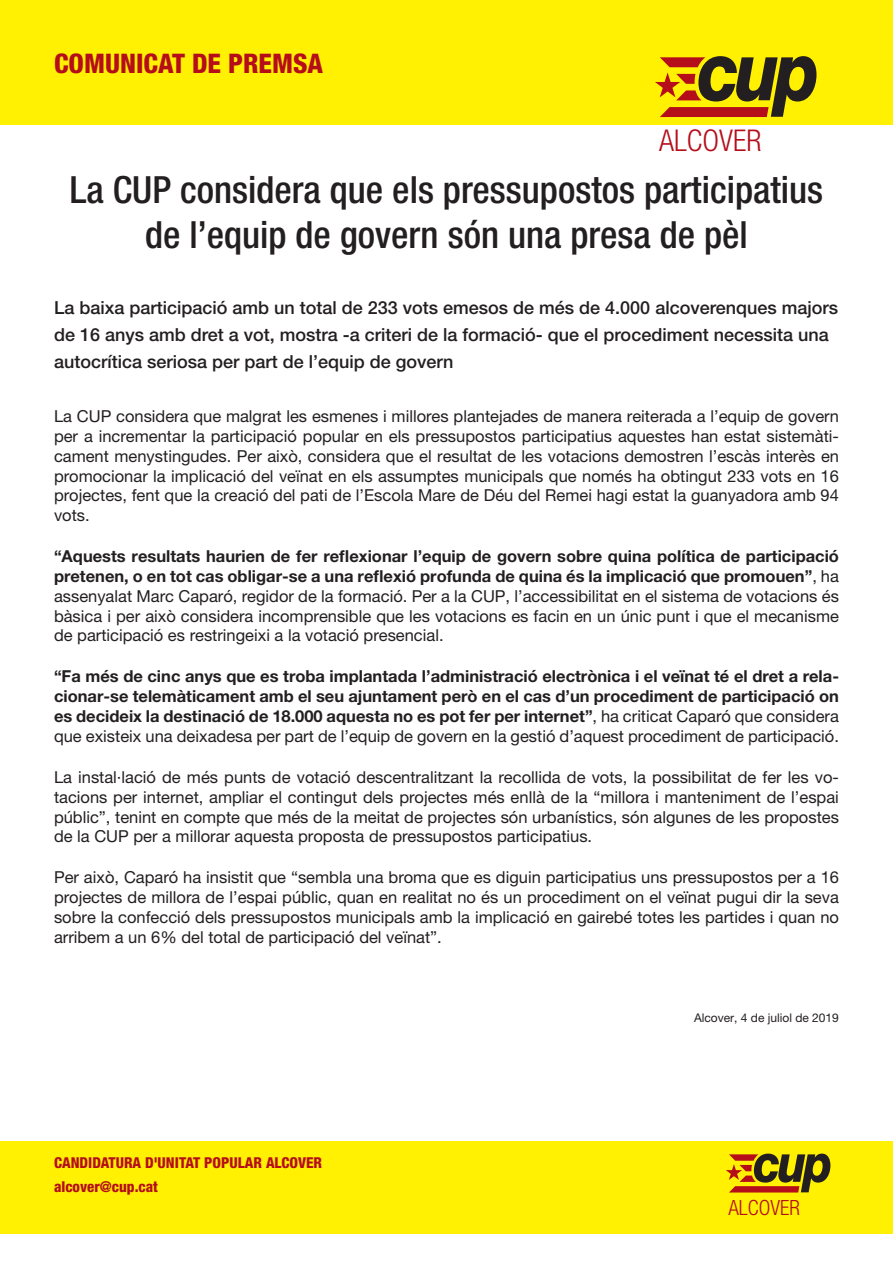
<style>
.page{position:relative;width:893px;height:1263px;background:#fff}
.page>*{position:absolute;margin:0;border:0;box-sizing:border-box;transform-origin:0 0}
.t1{font:500 condensed 37.5px/45px "Helvetica Neue LT Pro";color:#231f20;text-align:center}
.t2{font:300 condensed 30px "Helvetica Neue LT Pro";color:#b50e1a}
.t3{font:800 condensed 27px "Helvetica Neue LT Pro";color:#b50e1a}
.t4{font:300 condensed 21px "Helvetica Neue LT Pro";color:#b50e1a}
.t5{font:500 18px/27px "Helvetica Neue LT Pro";color:#231f20}
.t6{font:16.5px/19.8px "Helvetica Neue LT Pro";color:#231f20;text-align:justify}
.t7{font:700 16.5px/19.8px "Helvetica Neue LT Pro";color:#231f20;text-align:justify}
.t8{font:800 condensed 15px/24px "Helvetica Neue LT Pro";color:#b50e1a}
.t9{font:12px "Helvetica Neue LT Pro";color:#231f20}
.s1{font-weight:700}
.s2{font-weight:400}
</style>
<div class="page">
<div style="left:0;top:1142px;width:893px;height:92px;background:#fff101"></div>
<div style="left:0;top:0;width:893px;height:124px;background:#fff101"></div>
<svg style="left:655px;top:56px;width:161px;height:61px"></svg>
<svg style="left:726px;top:1153px;width:104px;height:39px"></svg>
<h3 class="t3" style="left:54px;top:47px;width:271px">COMUNICAT DE PREMSA</h3>
<h2 class="t2" style="left:659px;top:123px;width:104px">ALCOVER</h2>
<h1 class="t1" style="left:70px;top:167px;width:755px">La CUP considera que els pressupostos participatius de l’equip de govern són una presa de pèl</h1>
<p class="t5" style="left:54px;top:294px;width:786px">La baixa participació amb un total de 233 vots emesos de més de 4.000 alcoverenques majors de 16 anys amb dret a vot, mostra -a criteri de la formació- que el procediment necessita una autocrítica seriosa per part de l’equip de govern</p>
<p class="t6" style="left:54px;top:406px;width:786px">La CUP considera que malgrat les esmenes i millores plantejades de manera reiterada a l’equip de govern per a incrementar la participació popular en els pressupostos participatius aquestes han estat sistemàti&shy;cament menystingudes. Per això, considera que el resultat de les votacions demostren l’escàs interès en promocionar la implicació del veïnat en els assumptes municipals que només ha obtingut 233 vots en 16 projectes, fent que la creació del pati de l’Escola Mare de Déu del Remei hagi estat la guanyadora amb 94 vots.</p>
<p class="t6" style="left:54px;top:546px;width:786px"><span class="s1">“Aquests resultats haurien de fer reflexionar l’equip de govern sobre quina política de participació pretenen, o en tot cas obligar-se a una reflexió profunda de quina és la implicació que promouen”</span>, ha assenyalat Marc Caparó, regidor de la formació. Per a la CUP, l’accessibilitat en el sistema de votacions és bàsica i per això considera incomprensible que les votacions es facin en un únic punt i que el mecanisme de participació es restringeixi a la votació presencial.</p>
<p class="t7" style="left:54px;top:666px;width:787px">“Fa més de cinc anys que es troba implantada l’administració electrònica i el veïnat té el dret a rela&shy;cionar-se telemàticament amb el seu ajuntament però en el cas d’un procediment de participació on es decideix la destinació de 18.000 aquesta no es pot fer per internet”<span class="s2">, ha criticat Caparó que considera que existeix una deixadesa per part de l’equip de govern en la gestió d’aquest procediment de participació.</span></p>
<p class="t6" style="left:54px;top:767px;width:786px">La instal·lació de més punts de votació descentralitzant la recollida de vots, la possibilitat de fer les vo&shy;tacions per internet, ampliar el contingut dels projectes més enllà de la “millora i manteniment de l’espai públic”, tenint en compte que més de la meitat de projectes són urbanístics, són algunes de les propostes de la CUP per a millorar aquesta proposta de pressupostos participatius.</p>
<p class="t6" style="left:54px;top:867px;width:786px">Per això, Caparó ha insistit que “sembla una broma que es diguin participatius uns pressupostos per a 16 projectes de millora de l’espai públic, quan en realitat no és un procediment on el veïnat pugui dir la seva sobre la confecció dels pressupostos municipals amb la implicació en gairebé totes les partides i quan no arribem a un 6% del total de participació del veïnat”.</p>
<p class="t8" style="left:54px;top:1150px;width:270px">CANDIDATURA D'UNITAT POPULAR ALCOVER alcover@cup.cat</p>
<p class="t9" style="left:694px;top:1011px;width:146px">Alcover, 4 de juliol de 2019</p>
<p class="t4" style="left:728px;top:1196px;width:73px">ALCOVER</p>
</div>
